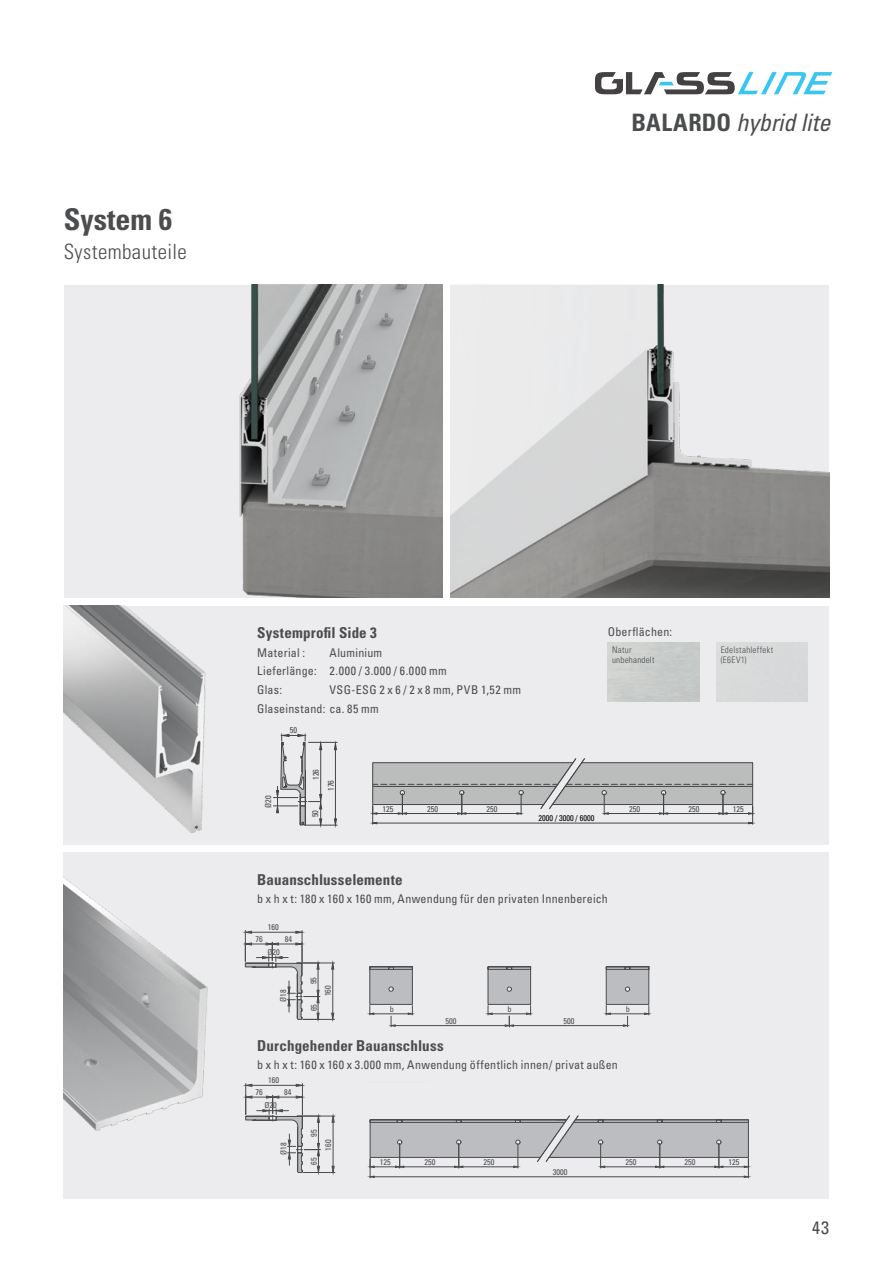
<style>
.page{position:relative;width:893px;height:1263px;background:#fff}
.page>*{position:absolute;margin:0;border:0;box-sizing:border-box;transform-origin:0 0}
.t1{font:700 condensed 30px "Univers LT Std";color:#4b4c4d}
.t2{font:italic condensed 24px "Univers LT Std";color:#4b4c4d}
.t3{font:300 condensed 21px "Univers LT Std";letter-spacing:.02em;color:#4b4c4d}
.t4{font:condensed 18px "Univers LT Std";color:#4b4c4d}
.t5{font:700 condensed 15px "Univers LT Std";letter-spacing:.01em;color:#4b4c4d}
.t6{font:condensed 12px/18.6px "Univers LT Std";letter-spacing:.02em;color:#4b4c4d}
.t7{font:300 condensed 9px/10.5px "Univers LT Std";letter-spacing:.025em;color:#4b4c4d}
.t8{font:condensed 8.25px "Univers LT Std";color:#4b4c4d}
.t9{font:condensed 8.25px "Univers LT Std";color:#434546}
.t10{font:condensed 8.25px "Univers LT Std";color:#000002}
.s1{font-weight:700;font-style:normal}
</style>
<div class="page">
<svg style="left:595px;top:72px;width:237px;height:22px"></svg>
<div style="left:64px;top:606px;width:765px;height:238px;background:#ececee"></div>
<img style="left:64px;top:285px;width:378px;height:312px">
<img style="left:451px;top:285px;width:378px;height:312px">
<img style="left:64px;top:606px;width:257px;height:227px">
<div style="left:64px;top:853px;width:765px;height:346px;background:#ececee"></div>
<img style="left:64px;top:877px;width:198px;height:254px">
<hr style="left:303px;top:1019px;width:31px;height:1px;background:#4b4c4d">
<hr style="left:297px;top:963px;width:38px;height:1px;background:#4b4c4d">
<hr style="left:332px;top:969px;width:1px;height:44px;background:#4b4c4d">
<svg style="left:331px;top:1013px;width:3px;height:9px"></svg>
<svg style="left:331px;top:961px;width:3px;height:8px"></svg>
<hr style="left:245px;top:930px;width:1px;height:31px;background:#4b4c4d">
<hr style="left:302px;top:930px;width:1px;height:32px;background:#4b4c4d">
<hr style="left:252px;top:932px;width:44px;height:1px;background:#4b4c4d">
<svg style="left:243px;top:931px;width:9px;height:3px"></svg>
<svg style="left:295px;top:931px;width:9px;height:3px"></svg>
<svg style="left:243px;top:942px;width:77px;height:80px"></svg>
<hr style="left:395px;top:1025px;width:110px;height:1px;background:#4b4c4d">
<svg style="left:368px;top:966px;width:47px;height:61px"></svg>
<hr style="left:513px;top:1025px;width:110px;height:1px;background:#4b4c4d">
<svg style="left:486px;top:966px;width:47px;height:61px"></svg>
<svg style="left:604px;top:966px;width:47px;height:61px"></svg>
<svg style="left:368px;top:1116px;width:383px;height:62px"></svg>
<hr style="left:303px;top:1172px;width:32px;height:1px;background:#4b4c4d">
<hr style="left:297px;top:1116px;width:38px;height:1px;background:#4b4c4d">
<hr style="left:333px;top:1122px;width:1px;height:44px;background:#4b4c4d">
<svg style="left:332px;top:1166px;width:3px;height:9px"></svg>
<svg style="left:332px;top:1114px;width:3px;height:9px"></svg>
<hr style="left:245px;top:1083px;width:1px;height:31px;background:#4b4c4d">
<hr style="left:302px;top:1083px;width:1px;height:32px;background:#4b4c4d">
<hr style="left:252px;top:1085px;width:44px;height:1px;background:#4b4c4d">
<svg style="left:243px;top:1084px;width:9px;height:3px"></svg>
<svg style="left:296px;top:1084px;width:9px;height:3px"></svg>
<svg style="left:243px;top:1095px;width:77px;height:80px"></svg>
<svg style="left:370px;top:759px;width:385px;height:65px"></svg>
<svg style="left:273px;top:734px;width:64px;height:93px"></svg>
<h1 class="t1" style="left:64px;top:201px;width:110px">System 6</h1>
<h3 class="t3" style="left:64px;top:239px;width:125px">Systembauteile</h3>
<h2 class="t2" style="left:631px;top:107px;width:200px"><span class="s1">BALARDO</span> hybrid lite</h2>
<p class="t5" style="left:257px;top:623px;width:121px">Systemprofil Side 3</p>
<p class="t6" style="left:257px;top:643px;width:49px">Material :</p>
<p class="t6" style="left:257px;top:643px;width:191px;text-indent:72px">Aluminium<br>Lieferlänge: 2.000 / 3.000 / 6.000 mm<br>Glas:</p>
<p class="t6" style="left:257px;top:680px;width:265px;text-indent:72px">VSG-ESG 2 x 6 / 2 x 8 mm, PVB 1,52 mm<br>Glaseinstand: ca. 85 mm</p>
<p class="t9" style="left:290px;top:725px;width:9px">50</p>
<p class="t9" style="left:311px;top:780px;width:12px;rotate:-90deg">126</p>
<p class="t9" style="left:325px;top:791px;width:12px;rotate:-90deg">176</p>
<p class="t6" style="left:608px;top:622px;width:66px">Oberflächen:</p>
<p class="t7" style="left:612px;top:644px;width:44px">Natur unbehandelt</p>
<p class="t7" style="left:721px;top:644px;width:54px">Edelstahleffekt (E6EV1)</p>
<p class="t9" style="left:263px;top:808px;width:14px;rotate:-90deg">Ø20</p>
<p class="t9" style="left:310px;top:817px;width:9px;rotate:-90deg">50</p>
<p class="t9" style="left:382px;top:803px;width:12px">125</p>
<p class="t9" style="left:427px;top:803px;width:12px">250</p>
<p class="t9" style="left:487px;top:803px;width:12px">250</p>
<p class="t9" style="left:629px;top:803px;width:12px">250</p>
<p class="t9" style="left:688px;top:803px;width:12px">250</p>
<p class="t9" style="left:733px;top:803px;width:12px">125</p>
<p class="t10" style="left:538px;top:813px;width:57px">2000 / 3000 / 6000</p>
<p class="t5" style="left:257px;top:870px;width:147px">Bauanschlusselemente</p>
<p class="t6" style="left:257px;top:890px;width:352px">b x h x t: 180 x 160 x 160 mm, Anwendung für den privaten Innenbereich</p>
<p class="t8" style="left:268px;top:922px;width:12px">160</p>
<p class="t8" style="left:267px;top:947px;width:14px">Ø20</p>
<p class="t8" style="left:256px;top:934px;width:9px">76</p>
<p class="t8" style="left:285px;top:934px;width:9px">84</p>
<p class="t8" style="left:278px;top:1002px;width:14px;rotate:-90deg">Ø18</p>
<p class="t8" style="left:308px;top:984px;width:9px;rotate:-90deg">95</p>
<p class="t8" style="left:309px;top:1011px;width:9px;rotate:-90deg">65</p>
<p class="t8" style="left:323px;top:996px;width:12px;rotate:-90deg">160</p>
<p class="t8" style="left:390px;top:1004px;width:6px">b</p>
<p class="t8" style="left:508px;top:1004px;width:6px">b</p>
<p class="t8" style="left:626px;top:1004px;width:6px">b</p>
<p class="t8" style="left:445px;top:1015px;width:12px">500</p>
<p class="t8" style="left:564px;top:1015px;width:12px">500</p>
<p class="t5" style="left:257px;top:1036px;width:188px">Durchgehender Bauanschluss</p>
<p class="t6" style="left:257px;top:1056px;width:362px">b x h x t: 160 x 160 x 3.000 mm, Anwendung öffentlich innen/ privat außen</p>
<p class="t8" style="left:268px;top:1075px;width:12px">160</p>
<p class="t8" style="left:264px;top:1099px;width:14px">Ø20</p>
<p class="t8" style="left:255px;top:1087px;width:9px">76</p>
<p class="t8" style="left:284px;top:1087px;width:9px">84</p>
<p class="t8" style="left:278px;top:1155px;width:14px;rotate:-90deg">Ø18</p>
<p class="t8" style="left:309px;top:1137px;width:9px;rotate:-90deg">95</p>
<p class="t8" style="left:309px;top:1165px;width:9px;rotate:-90deg">65</p>
<p class="t8" style="left:323px;top:1150px;width:12px;rotate:-90deg">160</p>
<p class="t8" style="left:380px;top:1157px;width:12px">125</p>
<p class="t8" style="left:424px;top:1157px;width:12px">250</p>
<p class="t8" style="left:484px;top:1157px;width:12px">250</p>
<p class="t8" style="left:625px;top:1157px;width:12px">250</p>
<p class="t8" style="left:684px;top:1157px;width:12px">250</p>
<p class="t8" style="left:729px;top:1157px;width:12px">125</p>
<p class="t8" style="left:553px;top:1167px;width:16px">3000</p>
<h3 class="t4" style="left:812px;top:1216px;width:19px">43</h3>
</div>
